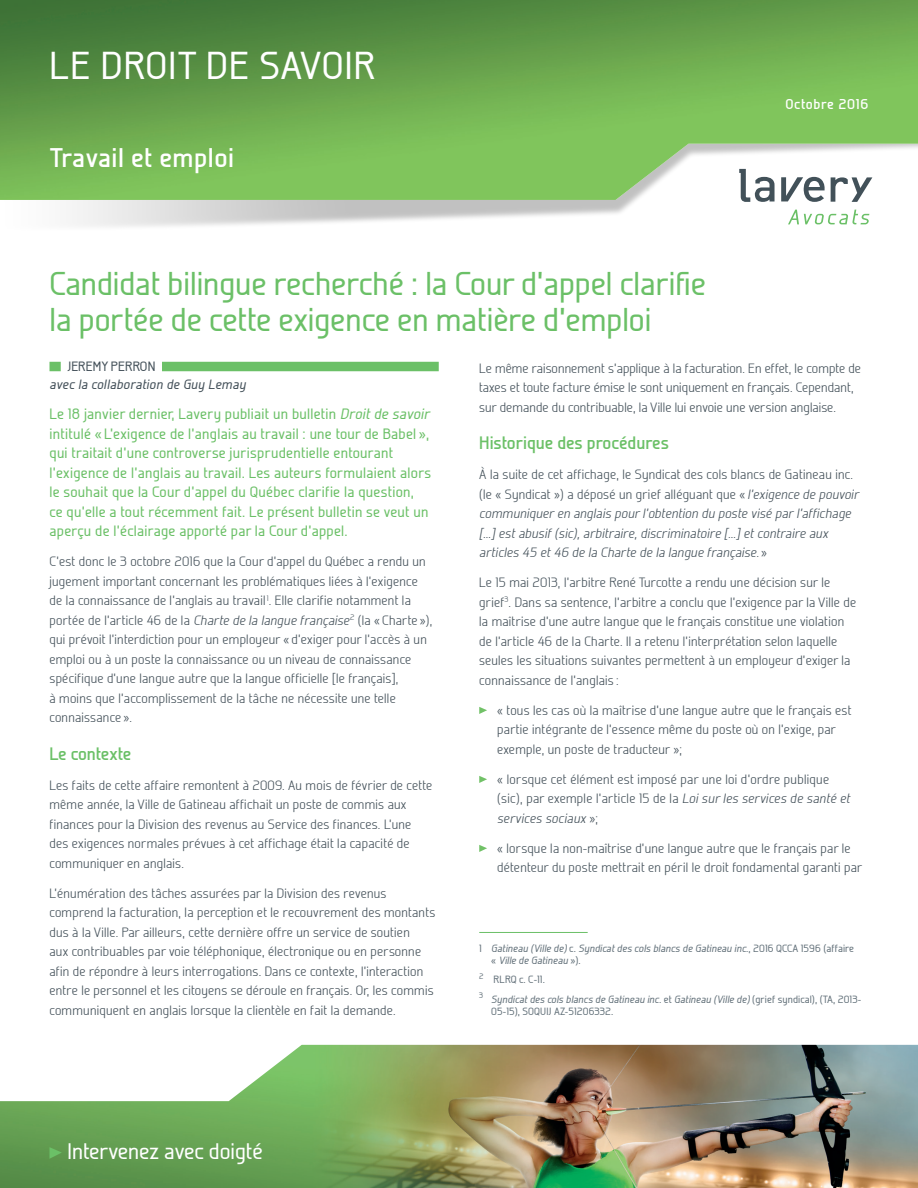
<style>
.page{position:relative;width:918px;height:1188px;background:#fff}
.page>*{position:absolute;margin:0;border:0;box-sizing:border-box;transform-origin:0 0}
.t1{font:500 38.85px "Galette";letter-spacing:.03em;color:#fff}
.TITRE{font:500 33px/36px "Galette";color:#6bc067}
.t2{font:700 27px "Galette";letter-spacing:.02em;color:#fff}
.t3{font:500 22.5px "Galette";color:#fff}
.SOUS_TITRE{font:700 18px "Galette";color:#6bc067}
.TEXTE_COURANT{font:500 15px/19.5px "Galette";letter-spacing:.02em;color:#6bc067}
.t4{font:700 14.25px "Galette";letter-spacing:.05em;color:#fff}
.TEXTE_COURANT-2{font:300 13.5px/19.5px "Galette";letter-spacing:.02em;color:#424f58}
.TEXTE_COURANT-3{font:italic 300 13.5px/19.5px "Galette";letter-spacing:.02em;color:#424f58}
.COLLABORATEUR{font:italic 500 13.5px "Galette";letter-spacing:.025em;color:#424f58}
.AUTEUR{font:500 13.5px "Galette";letter-spacing:.01em;color:#424f58}
.FOOTNOTE{font:italic 500 10.5px/12px "Galette";letter-spacing:.01em;color:#63717a}
.FOOTNOTE_1ere{font:italic 500 10.5px/12px "Galette";letter-spacing:.01em;color:#63717a}
.FOOTNOTE-2{font:500 10.5px "Galette";letter-spacing:.01em;color:#63717a}
.s1{font-style:italic}
.s2{font-style:normal}
</style>
<div class="page">
<img style="left:0;top:0;width:918px;height:200px">
<svg style="left:788px;top:210px;width:81px;height:14px"></svg>
<svg style="left:739px;top:169px;width:133px;height:33px"></svg>
<div style="left:50px;top:362px;width:389px;height:9px;background:#6bc067"></div>
<div style="left:61px;top:361px;width:101px;height:12px;background:#fff"></div>
<svg style="left:479px;top:707px;width:8px;height:7px"></svg>
<svg style="left:479px;top:776px;width:8px;height:7px"></svg>
<svg style="left:479px;top:845px;width:8px;height:7px"></svg>
<hr style="left:479px;top:932px;width:109px;height:1px;background:#6bc067">
<img style="left:0;top:1045px;width:918px;height:143px">
<svg style="left:50px;top:1147px;width:12px;height:12px"></svg>
<h1 class="t1" style="left:50px;top:41px;width:327px">LE DROIT DE SAVOIR</h1>
<h3 class="t2" style="left:50px;top:140px;width:186px">Travail et emploi</h3>
<p class="t4" style="left:785px;top:95px;width:85px">Octobre 2016</p>
<p class="TITRE" style="left:50px;top:265px;width:658px">Candidat bilingue recherché : la Cour d’appel clarifie la portée de cette exigence en matière d’emploi</p>
<p class="AUTEUR" style="left:68px;top:358px;width:89px">JEREMY PERRON</p>
<p class="COLLABORATEUR" style="left:50px;top:376px;width:198px">avec la collaboration de Guy Lemay</p>
<p class="TEXTE_COURANT" style="left:50px;top:404px;width:383px">Le 18 janvier dernier, Lavery publiait un bulletin <span class="s1">Droit de savoir </span>intitulé « L’exigence de l’anglais au travail : une tour de Babel », qui traitait d’une controverse jurisprudentielle entourant l’exigence de l’anglais au travail. Les auteurs formulaient alors le souhait que la Cour d’appel du Québec clarifie la question,<br>ce qu’elle a tout récemment fait. Le présent bulletin se veut un aperçu de l’éclairage apporté par la Cour d’appel.</p>
<p class="TEXTE_COURANT-2" style="left:50px;top:552px;width:384px">C’est donc le 3 octobre 2016 que la Cour d’appel du Québec a rendu un jugement important concernant les problématiques liées à l’exigence de la connaissance de l’anglais au travail <sup>1</sup>. Elle clarifie notamment la portée de l’article 46 de la <span class="s1">Charte de la langue française</span><sup>2</sup> (la « Charte »), qui prévoit l’interdiction pour un employeur « d’exiger pour l’accès à un emploi ou à un poste la connaissance ou un niveau de connaissance spécifique d’une langue autre que la langue officielle [le français],<br>à moins que l’accomplissement de la tâche ne nécessite une telle connaissance ».</p>
<p class="SOUS_TITRE" style="left:50px;top:742px;width:83px">Le contexte</p>
<p class="TEXTE_COURANT-2" style="left:50px;top:775px;width:384px">Les faits de cette affaire remontent à 2009. Au mois de février de cette même année, la Ville de Gatineau affichait un poste de commis aux finances pour la Division des revenus au Service des finances. L’une des exigences normales prévues à cet affichage était la capacité de communiquer en anglais.</p>
<p class="TEXTE_COURANT-2" style="left:50px;top:883px;width:387px">L’énumération des tâches assurées par la Division des revenus comprend la facturation, la perception et le recouvrement des montants dus à la Ville. Par ailleurs, cette dernière offre un service de soutien<br>aux contribuables par voie téléphonique, électronique ou en personne afin de répondre à leurs interrogations. Dans ce contexte, l’interaction entre le personnel et les citoyens se déroule en français. Or, les commis communiquent en anglais lorsque la clientèle en fait la demande.</p>
<p class="TEXTE_COURANT-2" style="left:479px;top:358px;width:383px">Le même raisonnement s’applique à la facturation. En effet, le compte de taxes et toute facture émise le sont uniquement en français. Cependant, sur demande du contribuable, la Ville lui envoie une version anglaise.</p>
<p class="SOUS_TITRE" style="left:479px;top:432px;width:191px">Historique des procédures</p>
<p class="TEXTE_COURANT-3" style="left:479px;top:465px;width:381px"><span class="s2">À la suite de cet affichage, le Syndicat des cols blancs de Gatineau inc. (le « Syndicat ») a déposé un grief alléguant que «</span> l’exigence de pouvoir communiquer en anglais pour l’obtention du poste visé par l’affichage […] est abusif (sic), arbitraire, discriminatoire […] et contraire aux articles 45 et 46 de la Charte de la langue française. <span class="s2">»</span></p>
<p class="TEXTE_COURANT-2" style="left:479px;top:573px;width:378px">Le 15 mai 2013, l’arbitre René Turcotte a rendu une décision sur le grief<sup>3</sup>. Dans sa sentence, l’arbitre a conclu que l’exigence par la Ville de la maîtrise d’une autre langue que le français constitue une violation de l’article 46 de la Charte. Il a retenu l’interprétation selon laquelle seules les situations suivantes permettent à un employeur d’exiger la connaissance de l’anglais :</p>
<p class="TEXTE_COURANT-2" style="left:497px;top:700px;width:356px">« tous les cas où la maîtrise d’une langue autre que le français est partie intégrante de l’essence même du poste où on l’exige, par exemple, un poste de traducteur »;</p>
<p class="TEXTE_COURANT-2" style="left:497px;top:769px;width:354px">« lorsque cet élément est imposé par une loi d’ordre publique (sic), par exemple l’article 15 de la <span class="s1">Loi sur les services de santé et services sociaux</span> »;</p>
<p class="TEXTE_COURANT-2" style="left:497px;top:838px;width:367px">« lorsque la non-maîtrise d’une langue autre que le français par le détenteur du poste mettrait en péril le droit fondamental garanti par</p>
<p class="FOOTNOTE_1ere" style="left:491px;top:942px;width:364px;text-indent:-12px"><span class="s2">1</span> Gatineau (Ville de) <span class="s2">c.</span> Syndicat des cols blancs de Gatineau inc<span class="s2">., 2016 QCCA 1596 (affaire «</span> Ville de Gatineau <span class="s2">»).</span></p>
<p class="FOOTNOTE-2" style="left:479px;top:973px;width:67px"><sup>2</sup> RLRQ c. C-11.</p>
<p class="FOOTNOTE" style="left:491px;top:993px;width:371px;text-indent:-12px"><sup>3</sup> Syndicat des cols blancs de Gatineau inc. <span class="s2">et</span> Gatineau (Ville de) <span class="s2">(grief syndical), (TA, 2013-<br>05-15), SOQUIJ AZ-51206332.</span></p>
<h3 class="t3" style="left:68px;top:1137px;width:197px">Intervenez avec doigté</h3>
</div>
